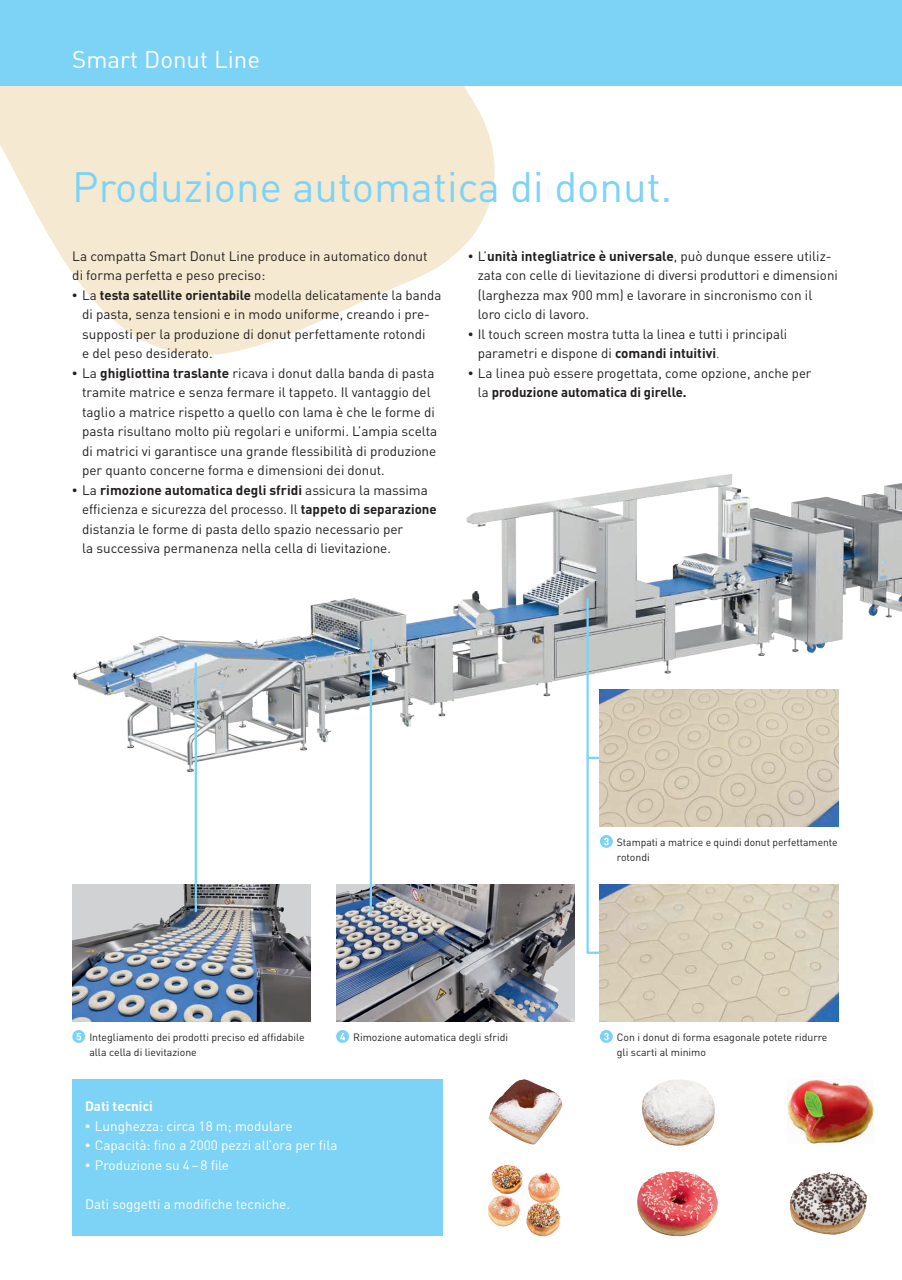
<style>
.page{position:relative;width:902px;height:1280px;background:#fff}
.page>*{position:absolute;margin:0;border:0;box-sizing:border-box;transform-origin:0 0}
.t1{font:42px "DIN Pro";color:#7cd3f6}
.t2{font:24px "DIN Pro";color:#fff}
.t3{font:13.5px/19.5px "DIN Pro";color:#231f20}
.t4{font:13.5px "DIN Pro";color:#fff}
.t5{font:700 13.5px "DIN Pro";color:#fff}
.t6{font:10.5px/15px "DIN Pro";color:#231f20}
.s1{font-family:"Frutiger LT Std";font-stretch:condensed;font-size:10.5px}
.s2{font-weight:700}
.s3{font-weight:300}
</style>
<div class="page">
<svg style="left:0;top:85px;width:513px;height:270px;fill:#f5e9d2"></svg>
<img style="left:72px;top:474px;width:829px;height:308px">
<img style="left:642px;top:1080px;width:73px;height:66px">
<img style="left:787px;top:1079px;width:86px;height:65px">
<img style="left:805px;top:1172px;width:24px;height:7px">
<img style="left:637px;top:1171px;width:81px;height:66px">
<img style="left:488px;top:1079px;width:74px;height:66px">
<img style="left:72px;top:885px;width:238px;height:136px">
<img style="left:336px;top:885px;width:238px;height:136px">
<svg style="left:72px;top:1030px;width:13px;height:13px"></svg>
<svg style="left:77px;top:1033px;width:4px;height:7px"></svg>
<div style="left:336px;top:1030px;width:13px;height:13px;background:#7cd3f6;border-radius:50%"></div>
<svg style="left:340px;top:1033px;width:5px;height:7px"></svg>
<div style="left:72px;top:1080px;width:370px;height:156px;background:#7cd3f6"></div>
<hr style="left:195px;top:663px;width:2px;height:248px;background:#7cd3f6">
<hr style="left:369px;top:639px;width:3px;height:274px;background:#7cd3f6">
<div style="left:0;top:0;width:901px;height:85px;background:#7cd3f6"></div>
<img style="left:488px;top:1164px;width:73px;height:73px">
<svg style="left:585px;top:597px;width:27px;height:358px"></svg>
<img style="left:600px;top:885px;width:238px;height:136px">
<svg style="left:600px;top:1030px;width:12px;height:13px"></svg>
<svg style="left:604px;top:1033px;width:4px;height:7px"></svg>
<hr style="left:587px;top:757px;width:20px;height:2px;background:#7cd3f6">
<img style="left:600px;top:690px;width:238px;height:136px">
<h2 class="t2" style="left:72px;top:43px;width:189px">Smart Donut Line</h2>
<h1 class="t1" style="left:72px;top:158px;width:601px">Produzione automatica di donut.</h1>
<p class="t3" style="left:72px;top:245px;width:357px">La compatta Smart Donut Line produce in automatico donut di forma perfetta e peso preciso:</p>
<p class="t3" style="left:82px;top:284px;width:361px;text-indent:-10px"><span class="s1">•</span> La <span class="s2">testa satellite orientabile</span> modella delicatamente la banda di pasta, senza tensioni e in modo uniforme, creando i pre&shy;supposti per la produzione di donut perfettamente rotondi<br>e del peso desiderato.</p>
<p class="t3" style="left:82px;top:362px;width:356px;text-indent:-10px"><span class="s1">•</span> La <span class="s2">ghigliottina traslante</span> ricava i donut dalla banda di pasta tramite matrice e senza fermare il tappeto. Il vantaggio del taglio a matrice rispetto a quello con lama è che le forme di pasta risultano molto più regolari e uniformi. L’ampia scelta di matrici vi garantisce una grande flessibilità di produzione per quanto concerne forma e dimensioni dei donut.</p>
<p class="t3" style="left:82px;top:479px;width:356px;text-indent:-10px"><span class="s1">•</span> La <span class="s2">rimozione automatica degli sfridi</span> assicura la massima efficienza e sicurezza del processo. Il <span class="s2">tappeto di separazione </span>distanzia le forme di pasta dello spazio necessario per<br>la successiva permanenza nella cella di lievitazione.</p>
<p class="t3" style="left:477px;top:245px;width:361px;text-indent:-10px"><span class="s1">•</span> L’<span class="s2">unità integliatrice è universale</span>, può dunque essere utiliz&shy;zata con celle di lievitazione di diversi produttori e dimensioni (larghezza max 900 mm) e lavorare in sincronismo con il loro ciclo di lavoro.</p>
<p class="t3" style="left:478px;top:323px;width:311px;text-indent:-10px"><span class="s1">•</span> Il touch screen mostra tutta la linea e tutti i principali parametri e dispone di <span class="s2">comandi intuitivi</span><span class="s3">.</span></p>
<p class="t3" style="left:477px;top:362px;width:335px;text-indent:-10px"><span class="s1">•</span> La linea può essere progettata, come opzione, anche per la <span class="s2">produzione automatica di girelle.</span></p>
<p class="t6" style="left:617px;top:834px;width:222px">Stampati a matrice e quindi donut perfettamente rotondi</p>
<p class="t6" style="left:89px;top:1029px;width:217px">Integliamento dei prodotti preciso ed affidabile alla cella di lievitazione</p>
<p class="t6" style="left:353px;top:1029px;width:156px">Rimozione automatica degli sfridi</p>
<p class="t5" style="left:85px;top:1097px;width:69px">Dati tecnici</p>
<p class="t4" style="left:85px;top:1117px;width:209px"><span class="s1">•</span> Lunghezza: circa 18 m; modulare</p>
<p class="t4" style="left:85px;top:1136px;width:254px"><span class="s1">•</span> Capacità: fino a 2000 pezzi all’ora per fila</p>
<p class="t4" style="left:85px;top:1156px;width:145px"><span class="s1">•</span> Produzione su 4–8 file</p>
<p class="t4" style="left:85px;top:1195px;width:206px">Dati soggetti a modifiche tecniche.</p>
<p class="t6" style="left:617px;top:1029px;width:212px">Con i donut di forma esagonale potete ridurre gli scarti al minimo</p>
</div>
